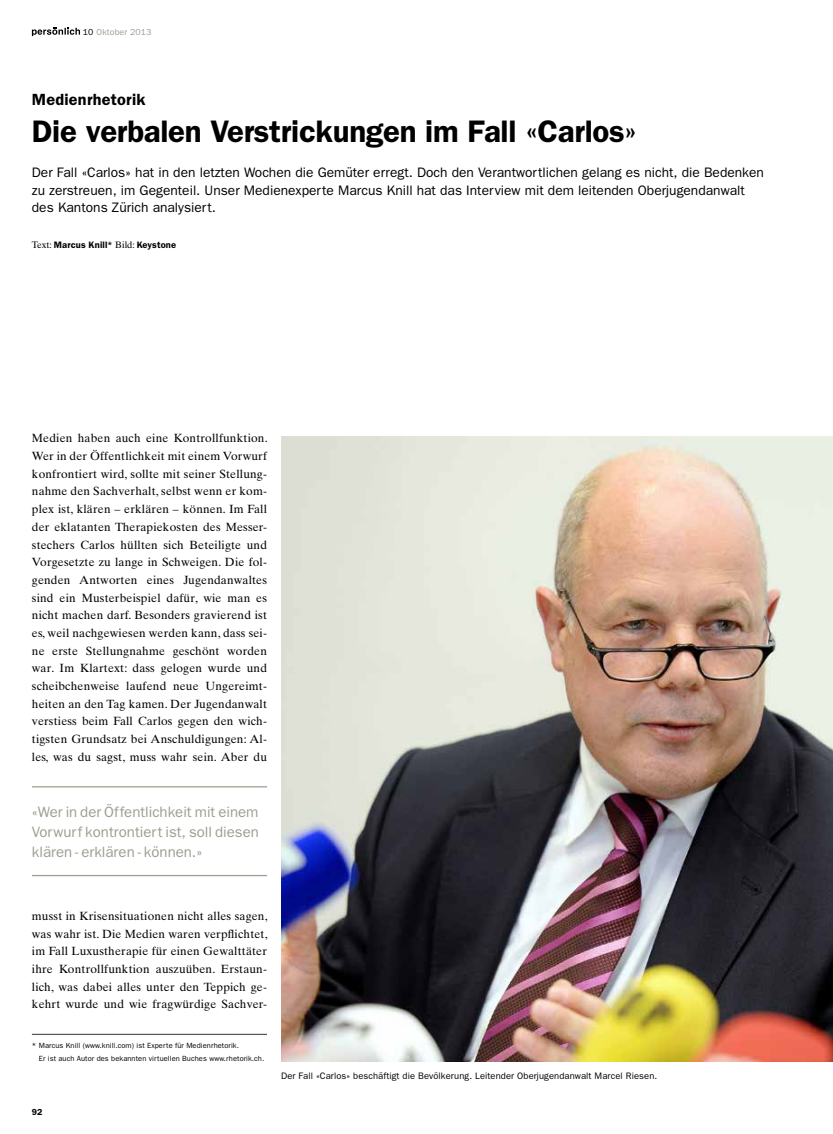
<style>
.page{position:relative;width:833px;height:1134px;background:#fff}
.page>*{position:absolute;margin:0;border:0;box-sizing:border-box;transform-origin:0 0}
.t1{font:600 31.25px "Franklin Gothic";letter-spacing:-.01em;color:#000}
.t2{font:600 16.25px "Franklin Gothic";letter-spacing:.015em;color:#000}
.t3{font:15px/20px "Franklin Gothic";color:#9e9d90;text-align:justify}
.t4{font:13.75px/17.6px "Franklin Gothic";color:#000}
.t5{font:11.88px/17.6px "Times Ten";letter-spacing:.015em;color:#000;text-align:justify}
.t6{font:9.38px "Franklin Gothic";letter-spacing:.01em;color:#000}
.t7{font:600 9.38px "Franklin Gothic";letter-spacing:.015em;color:#000}
.t8{font:8.75px "Franklin Gothic";letter-spacing:.015em;color:#9e9d90}
.t9{font:600 8.75px "Franklin Gothic";color:#000}
.t10{font:7.5px/13.8px "Franklin Gothic";letter-spacing:.01em;color:#000}
.s1{color:#000}
.s2{font-family:"Times Ten";font-weight:400}
</style>
<div class="page">
<svg style="left:32px;top:28px;width:48px;height:8px"></svg>
<hr style="left:32px;top:1034px;width:235px;height:1px;background:#575756">
<img style="left:281px;top:437px;width:552px;height:624px">
<hr style="left:32px;top:786px;width:235px;height:1px;background:#9e9d90">
<hr style="left:32px;top:875px;width:235px;height:1px;background:#9e9d90">
<p class="t8" style="left:83px;top:27px;width:70px"><span class="s1">10</span> Oktober 2013</p>
<h2 class="t2" style="left:32px;top:90px;width:115px">Medienrhetorik</h2>
<h1 class="t1" style="left:32px;top:112px;width:606px">Die verbalen Verstrickungen im Fall «Carlos»</h1>
<p class="t4" style="left:32px;top:164px;width:733px">Der Fall «Carlos» hat in den letzten Wochen die Gemüter erregt. Doch den Verantwortlichen gelang es nicht, die Bedenken zu zerstreuen, im Gegenteil. Unser Medienexperte Marcus Knill hat das Interview mit dem leitenden Oberjugendanwalt des Kantons Zürich analysiert.</p>
<p class="t7" style="left:32px;top:239px;width:146px"><span class="s2">Text:</span> Marcus Knill* <span class="s2">Bild:</span> Keystone</p>
<p class="t5" style="left:32px;top:429px;width:237px">Medien haben auch eine Kontrollfunktion.<br>Wer in der Öffentlichkeit mit einem Vorwurf konfrontiert wird, sollte mit seiner Stellung&shy;nahme den Sachverhalt, selbst wenn er kom&shy;plex ist, klären – erklären – können. Im Fall der eklatanten Therapiekosten des Messer&shy;stechers Carlos hüllten sich Beteiligte und Vorgesetzte zu lange in Schweigen. Die fol&shy;genden Antworten eines Jugendanwaltes sind ein Musterbeispiel dafür, wie man es nicht machen darf. Besonders gravierend ist es, weil nachgewiesen werden kann, dass sei&shy;ne erste Stellungnahme geschönt worden war. Im Klartext: dass gelogen wurde und scheibchenweise laufend neue Ungereimt&shy;heiten an den Tag kamen. Der Jugendanwalt verstiess beim Fall Carlos gegen den wich&shy;tigsten Grundsatz bei Anschuldigungen: Al&shy;les, was du sagst, muss wahr sein. Aber du</p>
<p class="t3" style="left:32px;top:802px;width:228px">«Wer in der Öffentlichkeit mit einem Vorwurf kontrontiert ist, soll diesen klären - erklären - können.»</p>
<p class="t5" style="left:32px;top:907px;width:237px">musst in Krisensituationen nicht alles sagen, was wahr ist. Die Medien waren verpflichtet, im Fall Luxustherapie für einen Gewalttäter ihre Kontrollfunktion auszuüben. Erstaun&shy;lich, was dabei alles unter den Teppich ge&shy;kehrt wurde und wie fragwürdige Sachver-</p>
<p class="t10" style="left:39px;top:1038px;width:227px;text-indent:-7px">* Marcus Knill (www.knill.com) ist Experte für Medienrhetorik.<br>Er ist auch Autor des bekannten virtuellen Buches www.rhetorik.ch.</p>
<p class="t9" style="left:32px;top:1106px;width:12px">92</p>
<p class="t6" style="left:281px;top:1071px;width:378px">Der Fall «Carlos» beschäftigt die Bevölkerung. Leitender Oberjugendanwalt Marcel Riesen.</p>
</div>
